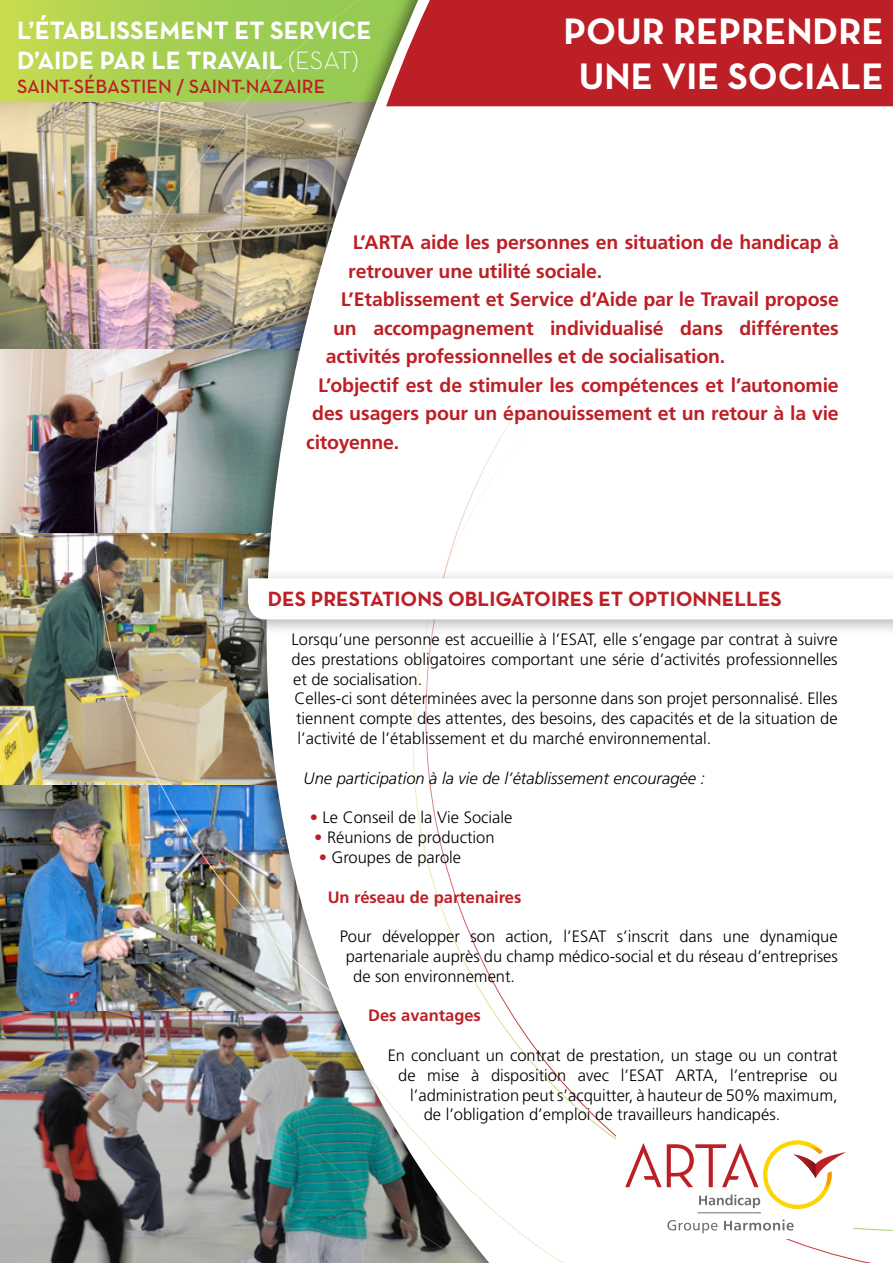
<style>
.page{position:relative;width:893px;height:1263px;background:#fff}
.page>*{position:absolute;margin:0;border:0;box-sizing:border-box;transform-origin:0 0}
.t1{font:37.5px/45px "Neutra Text Bold Alt";color:#fff;text-align:center}
.t2{font:25.5px/30px "Neutra Text Bold Alt";color:#fff}
.t3{font:21px "Neutra Text Bold Alt";color:#bc2026}
.t4{font:700 19.5px "Frutiger LT Std";letter-spacing:-.01em;color:#bc2026}
.t5{font:19.5px "Neutra Text Demi Alt";color:#bc2026}
.t6{font:300 16.5px "Frutiger LT Std";color:#000}
.t7{font:italic 300 16.5px "Frutiger LT Std";color:#000}
.t8{font:700 16.5px "Frutiger LT Std";color:#bc2026}
.s1{font-family:"Neutra Text";font-weight:300}
.s2{font-weight:700;color:#bc2026}
</style>
<div class="page">
<img style="left:0;top:0;width:425px;height:1263px">
<svg style="left:412px;top:1123px;width:481px;height:108px"></svg>
<img style="left:94px;top:0;width:799px;height:1123px">
<div style="left:386px;top:0;width:507px;height:106px;background:#bc2026"></div>
<div style="left:234px;top:568px;width:659px;height:69px;background:#000;opacity:.3"></div>
<svg style="left:248px;top:578px;width:645px;height:41px"></svg>
<div style="left:617px;top:1131px;width:236px;height:107px;background:#fff"></div>
<svg style="left:724px;top:1219px;width:70px;height:11px"></svg>
<svg style="left:667px;top:1220px;width:50px;height:13px"></svg>
<hr style="left:697px;top:1212px;width:64px;height:1px;background:#6d6e71">
<svg style="left:625px;top:1140px;width:221px;height:69px"></svg>
<h2 class="t2" style="left:17px;top:15px;width:356px">L’ÉTABLISSEMENT ET SERVICE<br>D’AIDE PAR LE TRAVAIL <span class="s1">(ESAT)</span></h2>
<p class="t5" style="left:17px;top:74px;width:307px">SAINT-SÉBASTIEN / SAINT-NAZAI RE</p>
<h1 class="t1" style="left:564px;top:8px;width:321px">POUR REPRENDRE<br>UNE VIE SOCIALE</h1>
<p class="t4" style="left:353px;top:231px;width:488px">L’ARTA aide les personnes en situation de handicap à</p>
<p class="t4" style="left:348px;top:260px;width:256px">retrouver une utilité sociale.</p>
<p class="t4" style="left:341px;top:288px;width:500px">L’Etablissement et Service d’Aide par le Travail propose</p>
<p class="t4" style="left:333px;top:317px;width:507px">un accompagnement individualisé dans différentes</p>
<p class="t4" style="left:326px;top:345px;width:401px">activités professionnelles et de socialisation.</p>
<p class="t4" style="left:318px;top:374px;width:522px">L’objectif est de stimuler les compétences et l’autonomie</p>
<p class="t4" style="left:312px;top:402px;width:528px">des usagers pour un épanouissement et un retour à la vie</p>
<p class="t4" style="left:306px;top:431px;width:95px">citoyenne.</p>
<p class="t3" style="left:268px;top:585px;width:56px">DES PRES</p>
<p class="t3" style="left:360px;top:585px;width:48px">TATIONS</p>
<p class="t3" style="left:448px;top:585px;width:99px">OBLI GATOIRES</p>
<p class="t3" style="left:598px;top:585px;width:85px">ET OPTIONNELLES</p>
<p class="t6" style="left:292px;top:630px;width:548px">Lorsqu’une personne est accueillie à l’ESAT, elle s’engage par contrat à suivre</p>
<p class="t6" style="left:292px;top:650px;width:548px">des prestations obligatoires comportant une série d’activités professionnelles</p>
<p class="t6" style="left:293px;top:670px;width:131px">et de socialisation.</p>
<p class="t6" style="left:295px;top:689px;width:544px">Celles-ci sont déterminées avec la personne dans son projet personnalisé. Elles</p>
<p class="t6" style="left:296px;top:709px;width:543px">tiennent compte des attentes, des besoins, des capacités et de la situation de</p>
<p class="t6" style="left:298px;top:729px;width:415px">l’activité de l’établissement et du marché environnemental.</p>
<p class="t7" style="left:304px;top:768px;width:403px">Une participation à la vie de l’établissement encouragée :</p>
<p class="t6" style="left:310px;top:808px;width:204px"><span class="s2">•</span> Le Conseil de la Vie Sociale</p>
<p class="t6" style="left:314px;top:828px;width:182px"><span class="s2">•</span> Réunions de production</p>
<p class="t6" style="left:319px;top:848px;width:144px"><span class="s2">•</span> Groupes de parole</p>
<p class="t8" style="left:328px;top:887px;width:195px">Un réseau de partenaires</p>
<p class="t6" style="left:340px;top:927px;width:500px">Pour développer son action, l’ESAT s’inscrit dans une dynamique</p>
<p class="t6" style="left:346px;top:947px;width:494px">partenariale auprès du champ médico-social et du réseau d’entreprises</p>
<p class="t6" style="left:353px;top:967px;width:163px">de son environnement.</p>
<p class="t8" style="left:368px;top:1006px;width:114px">Des avantages</p>
<p class="t6" style="left:388px;top:1046px;width:452px">En concluant un contrat de prestation, un stage ou un contrat</p>
<p class="t6" style="left:398px;top:1066px;width:441px">de mise à disposition avec l’ESAT ARTA, l’entreprise ou</p>
<p class="t6" style="left:410px;top:1085px;width:429px">l’administration peut s’acquitter, à hauteur de 50% maximum,</p>
<p class="t6" style="left:424px;top:1105px;width:358px">de l’obligation d’emploi de travailleurs handicapés.</p>
</div>
